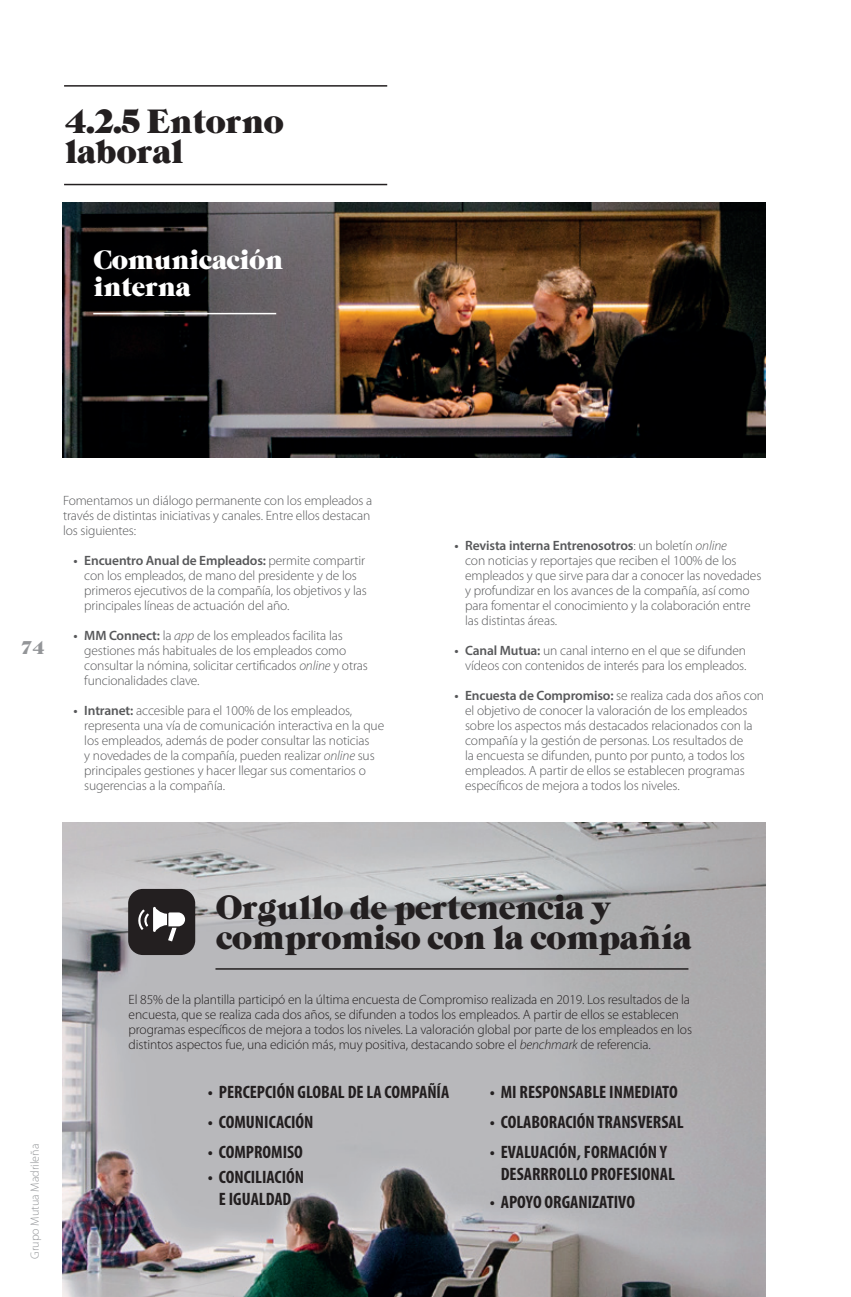
<style>
.page{position:relative;width:851px;height:1297px;background:#fff}
.page>*{position:absolute;margin:0;border:0;box-sizing:border-box;transform-origin:0 0}
.t1{font:30px/30px "Grouch";letter-spacing:-.05em;color:#231f20}
.t2{font:24px/27px "Grouch";letter-spacing:-.05em;color:#fff}
.t3{font:700 condensed 18px/21.6px "Myriad Pro";color:#231f20;text-align:center}
.t4{font:16.5px "Grouch";color:#939598}
.t5{font:300 13.5px/15px "Myriad Pro";letter-spacing:-.01em;color:#57585a}
.t6{font:300 13.5px/15px "Myriad Pro";letter-spacing:-.01em;color:#231f20}
.t7{font:300 12px "Myriad Pro";color:#939598}
.s1{font-weight:600}
.s2{font-style:italic}
</style>
<div class="page">
<img style="left:62px;top:203px;width:703px;height:255px">
<hr style="left:64px;top:184px;width:323px;height:1px;background:#231f20">
<hr style="left:93px;top:313px;width:183px;height:1px;background:#fff">
<hr style="left:64px;top:85px;width:323px;height:2px;background:#231f20">
<img style="left:62px;top:823px;width:703px;height:474px">
<hr style="left:215px;top:968px;width:473px;height:2px;background:#231f20">
<div style="left:128px;top:889px;width:67px;height:66px;background:#231f20;border-radius:15px"></div>
<svg style="left:138px;top:907px;width:47px;height:34px"></svg>
<h1 class="t1" style="left:64px;top:105px;width:222px">4.2.5 Entorno laboral</h1>
<h2 class="t2" style="left:93px;top:245px;width:192px">Comunicación interna</h2>
<p class="t4" style="left:21px;top:636px;width:25px">74</p>
<p class="t5" style="left:63px;top:493px;width:311px">Fomentamos un diálogo permanente con los empleados a través de distintas iniciativas y canales. Entre ellos destacan los siguientes:</p>
<p class="t5" style="left:84px;top:553px;width:284px;text-indent:-11px"><span class="s1">• Encuentro Anual de Empleados:</span> permite compartir con los empleados, de mano del presidente y de los primeros ejecutivos de la compañía, los objetivos y las principales líneas de actuación del año.</p>
<p class="t5" style="left:84px;top:628px;width:285px;text-indent:-11px"><span class="s1">• MM Connect:</span> la <span class="s2">app</span> de los empleados facilita las gestiones más habituales de los empleados como consultar la nómina, solicitar certificados <span class="s2">online</span> y otras funcionalidades clave.</p>
<p class="t5" style="left:84px;top:703px;width:301px;text-indent:-11px"><span class="s1">• Intranet:</span> accesible para el 100% de los empleados, representa una vía de comunicación interactiva en la que los empleados, además de poder consultar las noticias<br>y novedades de la compañía, pueden realizar <span class="s2">online</span> sus principales gestiones y hacer llegar sus comentarios o sugerencias a la compañía.</p>
<p class="t5" style="left:465px;top:538px;width:298px;text-indent:-11px"><span class="s1">• Revista interna Entrenosotros</span>: un boletín <span class="s2">online<br></span>con noticias y reportajes que reciben el 100% de los empleados y que sirve para dar a conocer las novedades y profundizar en los avances de la compañía, así como para fomentar el conocimiento y la colaboración entre las distintas áreas.</p>
<p class="t5" style="left:454px;top:643px;width:293px;text-align:right"><span class="s1">• Canal Mutua:</span> un canal interno en el que se difunden vídeos con contenidos de interés para los empleados.</p>
<p class="t5" style="left:465px;top:688px;width:300px;text-indent:-11px"><span class="s1">• Encuesta de Compromiso:</span> se realiza cada dos años con el objetivo de conocer la valoración de los empleados sobre los aspectos más destacados relacionados con la compañía y la gestión de personas. Los resultados de<br>la encuesta se difunden, punto por punto, a todos los empleados. A partir de ellos se establecen programas específicos de mejora a todos los niveles.</p>
<p class="t7" style="left:28px;top:1259px;width:116px;rotate:-90deg">Grupo Mutua Madrileña</p>
<h1 class="t1" style="left:215px;top:891px;width:478px">Orgullo de pertenencia y compromiso con la compañía</h1>
<p class="t6" style="left:129px;top:993px;width:565px">El 85% de la plantilla participó en la última encuesta de Compromiso realizada en 2019. Los resultados de la encuesta, que se realiza cada dos años, se difunden a todos los empleados. A partir de ellos se establecen programas específicos de mejora a todos los niveles. La valoración global por parte de los empleados en los distintos aspectos fue, una edición más, muy positiva, destacando sobre el <span class="s2">benchmark</span> de referencia.</p>
<h3 class="t3" style="left:208px;top:1081px;width:243px">• PERCEPCIÓN GLOBAL DE LA COMPAÑÍA</h3>
<h3 class="t3" style="left:208px;top:1111px;width:107px">• COMUNICACIÓN</h3>
<h3 class="t3" style="left:208px;top:1141px;width:96px">• COMPROMISO</h3>
<h3 class="t3" style="left:208px;top:1166px;width:98px">• CONCILIACIÓN<br>E IGUALDAD</h3>
<h3 class="t3" style="left:490px;top:1081px;width:189px">• MI RESPONSABLE INMEDIATO</h3>
<h3 class="t3" style="left:490px;top:1111px;width:195px">• COLABORACIÓN TRANSVERSAL</h3>
<h3 class="t3" style="left:500px;top:1141px;width:176px;text-align:left;text-indent:-11px">• EVALUACIÓN, FORMACIÓN Y<br>DESARRROLLO PROFESIONAL</h3>
<h3 class="t3" style="left:490px;top:1191px;width:147px">• APOYO ORGANIZATIVO</h3>
</div>
